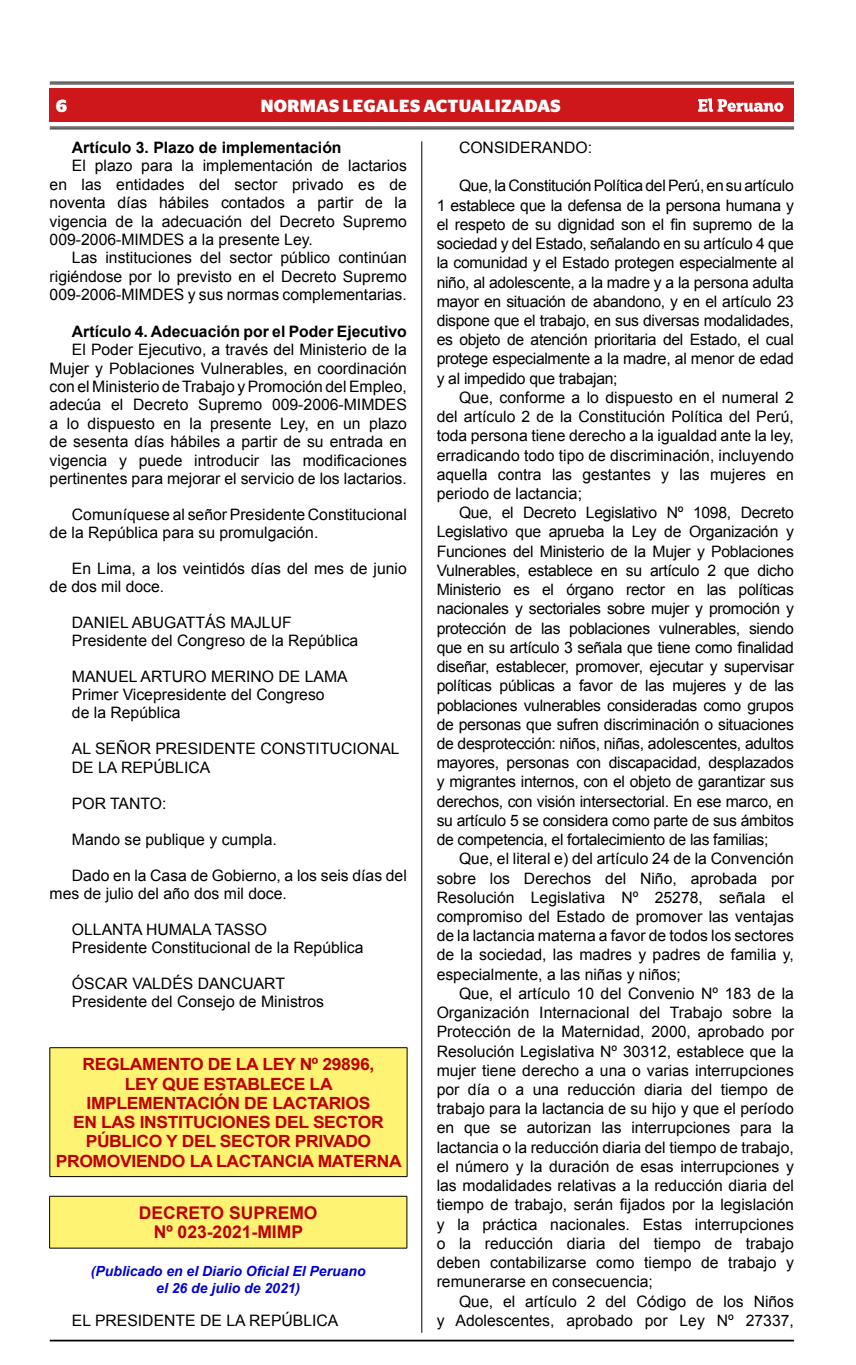
<style>
.page{position:relative;width:856px;height:1365px;background:#fff}
.page>*{position:absolute;margin:0;border:0;box-sizing:border-box;transform-origin:0 0}
.t1{font:700 17.5px/19.2px "Arial";color:#be0000;text-align:center}
.t2{font:700 17.5px "Stag Sans";letter-spacing:.02em;color:#fff}
.t3{font:700 16.8px/19.2px "Arial";letter-spacing:-.02em;color:#be0000;text-align:center;scale:1.04 1}
.t4{font:15.75px/19.2px "Arial";color:#000;text-align:justify}
.t5{font:700 15.75px "Arial";color:#000}
.t6{font:italic 700 14px/17.2px "Arial";color:#0000d2;text-align:center}
</style>
<div class="page">
<hr style="left:50px;top:1339px;width:744px;height:2px;background:#000">
<div style="left:50px;top:88px;width:744px;height:34px;background:#cd171a"></div>
<hr style="left:50px;top:82px;width:744px;height:1px;background:#000">
<hr style="left:50px;top:84px;width:744px;height:1px;background:#000">
<hr style="left:50px;top:127px;width:744px;height:1px;background:#000">
<hr style="left:50px;top:128px;width:744px;height:1px;background:#000">
<svg style="left:698px;top:98px;width:85px;height:14px"></svg>
<hr style="left:421px;top:141px;width:1px;height:1191px;background:#000">
<div style="left:50px;top:1047px;width:357px;height:129px;background:#fff374"></div>
<hr style="left:50px;top:1047px;width:357px;height:1px;background:#000">
<hr style="left:50px;top:1047px;width:1px;height:129px;background:#000">
<hr style="left:407px;top:1047px;width:1px;height:129px;background:#000">
<hr style="left:50px;top:1176px;width:357px;height:1px;background:#000">
<div style="left:50px;top:1196px;width:357px;height:51px;background:#fff374"></div>
<hr style="left:49px;top:1195px;width:358px;height:1px;background:#000">
<hr style="left:49px;top:1196px;width:1px;height:51px;background:#000">
<hr style="left:406px;top:1196px;width:1px;height:51px;background:#000">
<hr style="left:49px;top:1247px;width:358px;height:1px;background:#000">
<p class="t2" style="left:56px;top:96px;width:13px">6</p>
<p class="t2" style="left:261px;top:96px;width:289px">NORMAS LEGALES ACTUALIZADAS</p>
<p class="t5" style="left:72px;top:137px;width:271px">Artículo 3. Plazo de implementación</p>
<p class="t4" style="left:50px;top:157px;width:359px;line-height:18.4px;text-indent:22px">El plazo para la implementación de lactarios en las entidades del sector privado es de noventa días hábiles contados a partir de la vigencia de la adecuación del Decreto Supremo 009-2006-MIMDES a la presente Ley.</p>
<p class="t4" style="left:50px;top:249px;width:359px;line-height:18.4px;text-indent:22px">Las instituciones del sector público continúan rigiéndose por lo previsto en el Decreto Supremo 009-2006-MIMDES y sus normas complementarias.</p>
<p class="t5" style="left:72px;top:321px;width:336px">Artículo 4. Adecuación por el Poder Ejecutivo</p>
<p class="t4" style="left:50px;top:340px;width:359px;line-height:18.4px;text-indent:22px">El Poder Ejecutivo, a través del Ministerio de la Mujer y Poblaciones Vulnerables, en coordinación con el Ministerio de Trabajo y Promoción del Empleo, adecúa el Decreto Supremo 009-2006-MIMDES a lo dispuesto en la presente Ley, en un plazo de sesenta días hábiles a partir de su entrada en vigencia y puede introducir las modificaciones pertinentes para mejorar el servicio de los lactarios.</p>
<p class="t4" style="left:50px;top:505px;width:359px;line-height:18px;text-indent:22px">Comuníquese al señor Presidente Constitucional de la República para su promulgación.</p>
<p class="t4" style="left:50px;top:559px;width:359px;line-height:18px;text-indent:22px">En Lima, a los veintidós días del mes de junio de dos mil doce.</p>
<p class="t4" style="left:72px;top:613px;width:288px;line-height:18px">DANIEL ABUGATTÁS MAJLUF<br>Presidente del Congreso de la República</p>
<p class="t4" style="left:72px;top:668px;width:277px;line-height:18px;text-align:left">MANUEL ARTURO MERINO DE LAMA<br>Primer Vicepresidente del Congreso<br>de la República</p>
<p class="t4" style="left:72px;top:740px;width:329px;line-height:18px">AL SEÑOR PRESIDENTE CONSTITUCIONAL<br>DE LA REPÚBLICA</p>
<p class="t4" style="left:72px;top:793px;width:96px">POR TANTO:</p>
<p class="t4" style="left:72px;top:829px;width:206px">Mando se publique y cumpla.</p>
<p class="t4" style="left:50px;top:866px;width:359px;line-height:18px;text-indent:22px">Dado en la Casa de Gobierno, a los seis días del mes de julio del año dos mil doce.</p>
<p class="t4" style="left:72px;top:920px;width:293px;line-height:18px">OLLANTA HUMALA TASSO<br>Presidente Constitucional de la República</p>
<p class="t4" style="left:72px;top:974px;width:254px;line-height:18.4px">ÓSCAR VALDÉS DANCUART<br>Presidente del Consejo de Ministros</p>
<p class="t4" style="left:459px;top:138px;width:135px">CONSIDERANDO:</p>
<p class="t4" style="left:437px;top:176px;width:359px;text-indent:22px">Que, la Constitución Política del Perú, en su artículo 1 establece que la defensa de la persona humana y el respeto de su dignidad son el fin supremo de la sociedad y del Estado, señalando en su artículo 4 que la comunidad y el Estado protegen especialmente al niño, al adolescente, a la madre y a la persona adulta mayor en situación de abandono, y en el artículo 23 dispone que el trabajo, en sus diversas modalidades, es objeto de atención prioritaria del Estado, el cual protege especialmente a la madre, al menor de edad y al impedido que trabajan;</p>
<p class="t4" style="left:437px;top:388px;width:359px;text-indent:22px">Que, conforme a lo dispuesto en el numeral 2 del artículo 2 de la Constitución Política del Perú, toda persona tiene derecho a la igualdad ante la ley, erradicando todo tipo de discriminación, incluyendo aquella contra las gestantes y las mujeres en periodo de lactancia;</p>
<p class="t4" style="left:437px;top:503px;width:359px;text-indent:22px">Que, el Decreto Legislativo Nº 1098, Decreto Legislativo que aprueba la Ley de Organización y Funciones del Ministerio de la Mujer y Poblaciones Vulnerables, establece en su artículo 2 que dicho Ministerio es el órgano rector en las políticas nacionales y sectoriales sobre mujer y promoción y protección de las poblaciones vulnerables, siendo que en su artículo 3 señala que tiene como finalidad diseñar, establecer, promover, ejecutar y supervisar políticas públicas a favor de las mujeres y de las poblaciones vulnerables consideradas como grupos de personas que sufren discriminación o situaciones de desprotección: niños, niñas, adolescentes, adultos mayores, personas con discapacidad, desplazados y migrantes internos, con el objeto de garantizar sus derechos, con visión intersectorial. En ese marco, en su artículo 5 se considera como parte de sus ámbitos de competencia, el fortalecimiento de las familias;</p>
<p class="t4" style="left:437px;top:849px;width:359px;text-indent:22px">Que, el literal e) del artículo 24 de la Convención sobre los Derechos del Niño, aprobada por Resolución Legislativa Nº 25278, señala el compromiso del Estado de promover las ventajas de la lactancia materna a favor de todos los sectores de la sociedad, las madres y padres de familia y, especialmente, a las niñas y niños;</p>
<p class="t4" style="left:437px;top:983px;width:359px;text-indent:22px">Que, el artículo 10 del Convenio Nº 183 de la Organización Internacional del Trabajo sobre la Protección de la Maternidad, 2000, aprobado por Resolución Legislativa Nº 30312, establece que la mujer tiene derecho a una o varias interrupciones por día o a una reducción diaria del tiempo de trabajo para la lactancia de su hijo y que el período en que se autorizan las interrupciones para la lactancia o la reducción diaria del tiempo de trabajo, el número y la duración de esas interrupciones y las modalidades relativas a la reducción diaria del tiempo de trabajo, serán fijados por la legislación y la práctica nacionales. Estas interrupciones o la reducción diaria del tiempo de trabajo deben contabilizarse como tiempo de trabajo y remunerarse en consecuencia;</p>
<p class="t4" style="left:437px;top:1291px;width:359px;text-align:right">Que, el artículo 2 del Código de los Niños<br>y Adolescentes, aprobado por Ley Nº 27337,</p>
<p class="t3" style="left:56px;top:1055px;width:334px">REGLAMENTO DE LA LEY Nº 29896,<br>LEY QUE ESTABLECE LA<br>IMPLEMENTACIÓN DE LACTARIOS<br>EN LAS INSTITUCIONES DEL SECTOR<br>PÚBLICO Y DEL SECTOR PRIVADO<br>PROMOVIENDO LA LACTANCIA MATERNA</p>
<p class="t1" style="left:139px;top:1203px;width:180px">DECRETO SUPREMO<br>Nº 023-2021-MIMP</p>
<p class="t6" style="left:91px;top:1262px;width:276px">(Publicado en el Diario Oficial El Peruano el 26 de julio de 2021)</p>
<p class="t4" style="left:72px;top:1311px;width:268px">EL PRESIDENTE DE LA REPÚBLICA</p>
</div>
